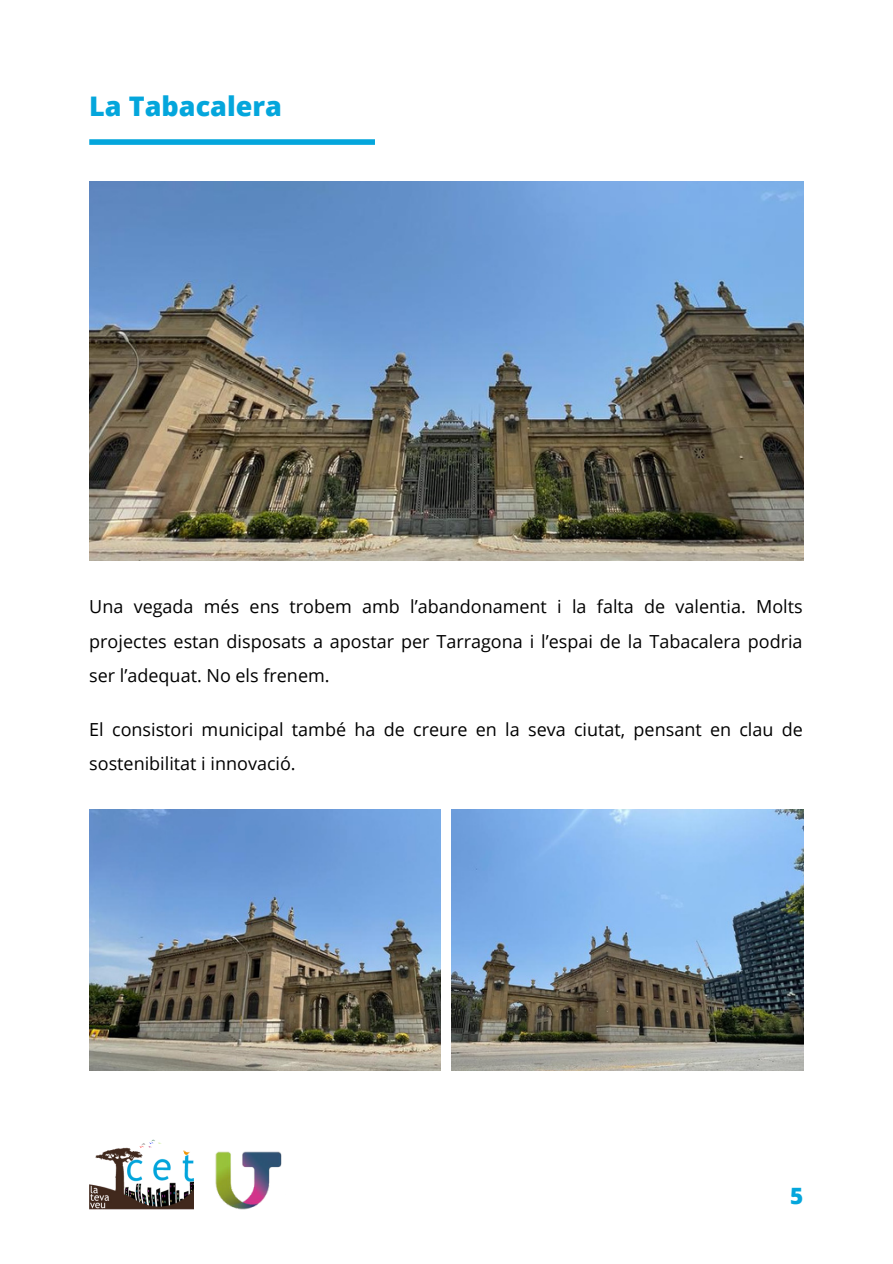
<style>
.page{position:relative;width:893px;height:1264px;background:#fff}
.page>*{position:absolute;margin:0;border:0;box-sizing:border-box;transform-origin:0 0}
.t1{font:800 27px "Open Sans";color:#04a6dc}
.t2{font:800 22.5px "Open Sans";color:#04a6dc}
.t3{font:18px/34px "Open Sans";color:#000;text-align:justify}
</style>
<div class="page">
<img style="left:451px;top:810px;width:352px;height:260px">
<img style="left:89px;top:810px;width:351px;height:260px">
<img style="left:89px;top:1139px;width:105px;height:70px">
<img style="left:215px;top:1151px;width:67px;height:58px">
<div style="left:89px;top:139px;width:286px;height:6px;background:#04a6dc"></div>
<img style="left:89px;top:181px;width:714px;height:379px">
<h1 class="t1" style="left:89px;top:87px;width:194px">La Tabacalera</h1>
<p class="t3" style="left:89px;top:589px;width:715px">Una vegada més ens trobem amb l’abandonament i la falta de valentia. Molts projectes estan disposats a apostar per Tarragona i l’espai de la Tabacalera podria ser l’adequat. No els frenem.</p>
<p class="t3" style="left:89px;top:712px;width:715px">El consistori municipal també ha de creure en la seva ciutat, pensant en clau de sostenibilitat i innovació.</p>
<p class="t2" style="left:790px;top:1179px;width:15px">5</p>
</div>
